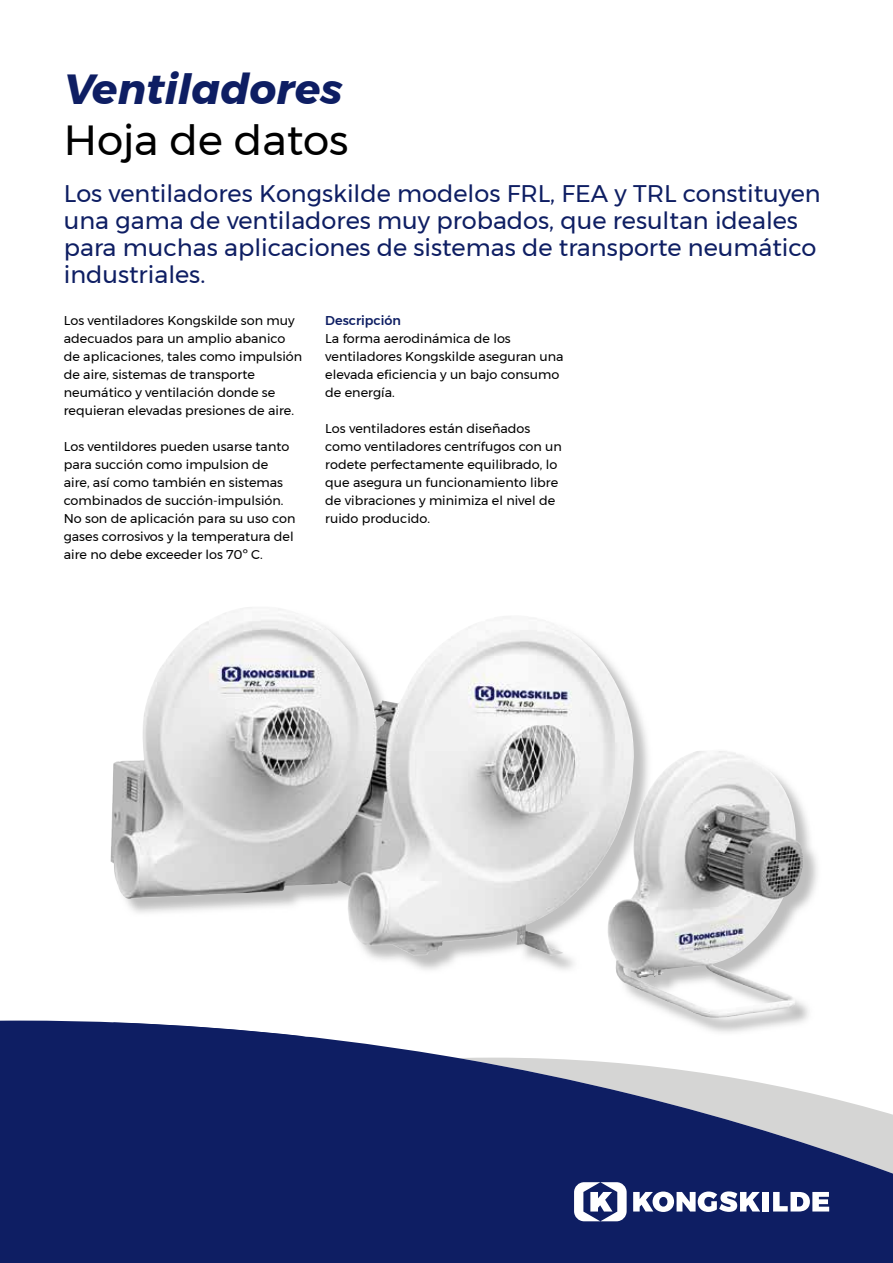
<style>
.page{position:relative;width:893px;height:1263px;background:#fff}
.page>*{position:absolute;margin:0;border:0;box-sizing:border-box;transform-origin:0 0}
.t1{font:italic 700 42px "Montserrat";color:#0e1e63}
.t2{font:42px "Montserrat";color:#000}
.t3{font:24px/27px "Montserrat";color:#0e1e63}
.t4{font:12.75px/18px "Montserrat";color:#000}
.t5{font:500 12.75px "Montserrat";color:#0e1e63}
</style>
<div class="page">
<svg style="left:0;top:1020px;width:893px;height:243px;background:#34427a"></svg>
<svg style="left:633px;top:1191px;width:127px;height:21px"></svg>
<div style="left:763px;top:1192px;width:6px;height:19px;background:#fff"></div>
<svg style="left:773px;top:1192px;width:56px;height:19px"></svg>
<svg style="left:574px;top:1182px;width:53px;height:39px"></svg>
<img style="left:113px;top:700px;width:556px;height:336px">
<img style="left:669px;top:751px;width:153px;height:285px">
<img style="left:113px;top:1022px;width:193px;height:14px">
<img style="left:111px;top:607px;width:523px;height:349px">
<h1 class="t1" style="left:64px;top:56px;width:280px">Ventiladores</h1>
<h1 class="t2" style="left:64px;top:108px;width:286px">Hoja de datos</h1>
<h2 class="t3" style="left:64px;top:180px;width:758px">Los ventiladores Kongskilde modelos FRL, FEA y TRL constituyen una gama de ventiladores muy probados, que resultan ideales para muchas aplicaciones de sistemas de transporte neumático industriales.</h2>
<p class="t4" style="left:64px;top:311px;width:240px">Los ventiladores Kongskilde son muy adecuados para un amplio abanico de aplicaciones, tales como impulsión de aire, sistemas de transporte neumático y ventilación donde se requieran elevadas presiones de aire.</p>
<p class="t4" style="left:64px;top:437px;width:233px">Los ventildores pueden usarse tanto para succión como impulsion de aire, así como también en sistemas combinados de succión-impulsión.<br>No son de aplicación para su uso con gases corrosivos y la temperatura del aire no debe exceeder los 70º C.</p>
<p class="t5" style="left:325px;top:310px;width:77px">Descripción</p>
<p class="t4" style="left:325px;top:329px;width:240px">La forma aerodinámica de los ventiladores Kongskilde aseguran una elevada eficiencia y un bajo consumo de energía.</p>
<p class="t4" style="left:325px;top:419px;width:238px">Los ventiladores están diseñados como ventiladores centrífugos con un rodete perfectamente equilibrado, lo que asegura un funcionamiento libre de vibraciones y minimiza el nivel de ruido producido.</p>
</div>
